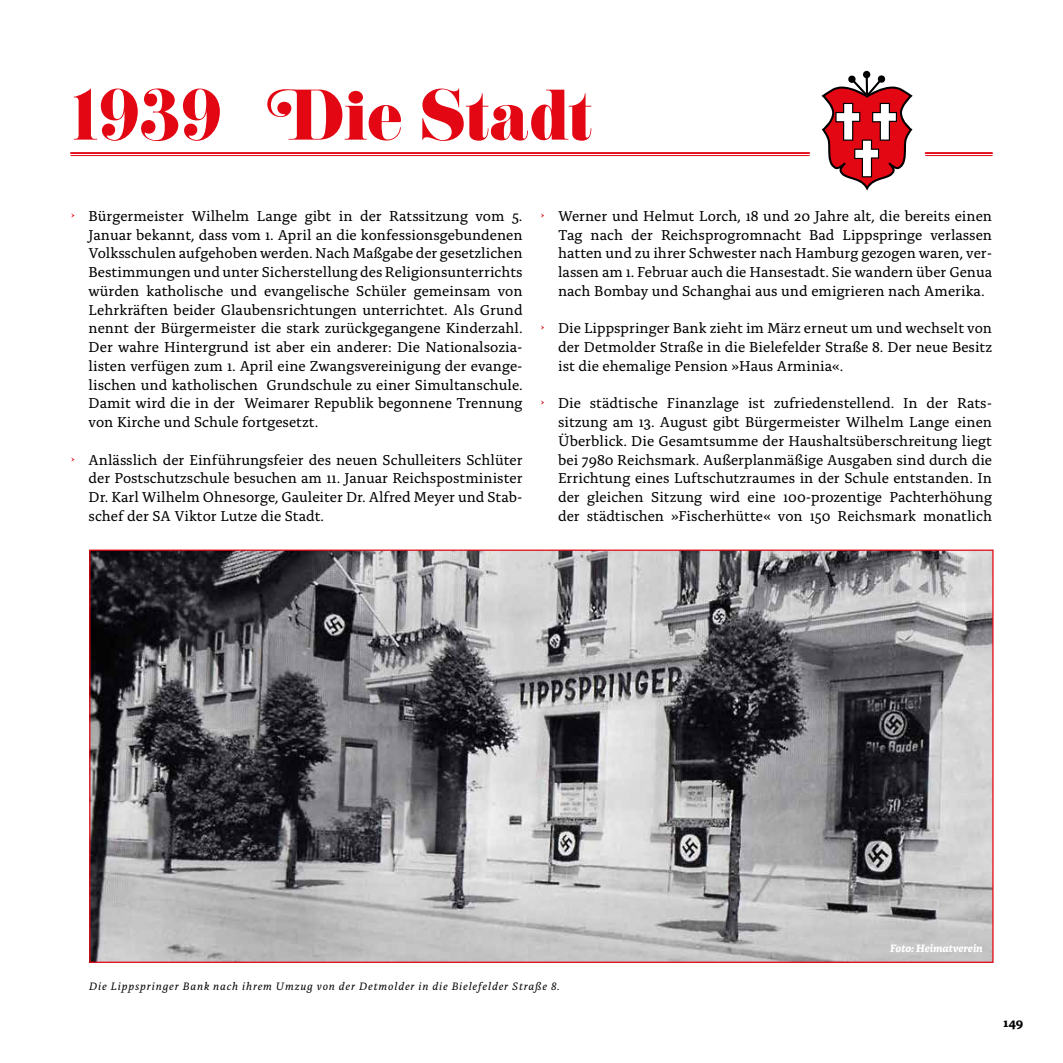
<style>
.page{position:relative;width:1063px;height:1063px;background:#fff}
.page>*{position:absolute;margin:0;border:0;box-sizing:border-box;transform-origin:0 0}
.t1{font:62.5px "Eloquent JF Pro";color:#e30613}
.t2{font:15px/18.8px "Alda OTCEV";color:#000;text-align:justify}
.t3{font:700 12.5px "Alda OTCEV";color:#000}
.t4{font:italic 11.25px "Alda OTCEV";letter-spacing:.08em;color:#000}
.t5{font:italic 700 11.25px "Alda OTCEV";letter-spacing:-.005em;color:#fff}
.s1{font-family:"Eloquent JF Pro";font-size:14.38px;color:#e30613}
</style>
<div class="page">
<hr style="left:71px;top:152px;width:738px;height:2px;background:#e30613">
<hr style="left:71px;top:155px;width:738px;height:1px;background:#e30613">
<hr style="left:926px;top:152px;width:66px;height:2px;background:#e30613">
<hr style="left:926px;top:155px;width:66px;height:1px;background:#e30613">
<div style="left:863px;top:71px;width:7px;height:7px;background:#000;border-radius:50%"></div>
<svg style="left:822px;top:75px;width:91px;height:116px"></svg>
<img style="left:91px;top:552px;width:901px;height:409px">
<h1 class="t1" style="left:71px;top:81px;width:152px">1939</h1>
<h1 class="t1" style="left:267px;top:81px;width:328px">Die Stadt</h1>
<p class="t2" style="left:89px;top:205px;width:436px;text-indent:-18px"><span class="s1">›</span> Bürgermeister Wilhelm Lange gibt in der Ratssitzung vom 5.<br>Januar bekannt, dass vom 1. April an die konfessionsgebundenen Volksschulen aufgehoben werden. Nach Maßgabe der gesetzlichen Bestimmungen und unter Sicherstellung des Religionsunterrichts würden katholische und evangelische Schüler gemeinsam von Lehrkräften beider Glaubensrichtungen unterrichtet. Als Grund nennt der Bürgermeister die stark zurückgegangene Kinderzahl.<br>Der wahre Hintergrund ist aber ein anderer: Die Nationalsozia&shy;listen verfügen zum 1. April eine Zwangsvereinigung der evange&shy;lischen und katholischen Grundschule zu einer Simultanschule.<br>Damit wird die in der Weimarer Republik begonnene Trennung von Kirche und Schule fortgesetzt.</p>
<p class="t2" style="left:89px;top:449px;width:436px;text-indent:-18px"><span class="s1">›</span> Anlässlich der Einführungsfeier des neuen Schulleiters Schlüter der Postschutzschule besuchen am 11. Januar Reichspostminister Dr. Karl Wilhelm Ohnesorge, Gauleiter Dr. Alfred Meyer und Stab&shy;schef der SA Viktor Lutze die Stadt.</p>
<p class="t2" style="left:558px;top:205px;width:436px;text-indent:-18px"><span class="s1">›</span> Werner und Helmut Lorch, 18 und 20 Jahre alt, die bereits einen Tag nach der Reichsprogromnacht Bad Lippspringe verlassen hatten und zu ihrer Schwester nach Hamburg gezogen waren, ver&shy;lassen am 1. Februar auch die Hansestadt. Sie wandern über Genua nach Bombay und Schanghai aus und emigrieren nach Amerika.</p>
<p class="t2" style="left:558px;top:318px;width:436px;text-indent:-18px"><span class="s1">›</span> Die Lippspringer Bank zieht im März erneut um und wechselt von der Detmolder Straße in die Bielefelder Straße 8. Der neue Besitz ist die ehemalige Pension »Haus Arminia«.</p>
<p class="t2" style="left:558px;top:393px;width:436px;text-indent:-18px"><span class="s1">›</span> Die städtische Finanzlage ist zufriedenstellend. In der Rats&shy;sitzung am 13. August gibt Bürgermeister Wilhelm Lange einen Überblick. Die Gesamtsumme der Haushaltsüberschreitung liegt bei 7980 Reichsmark. Außerplanmäßige Ausgaben sind durch die Errichtung eines Luftschutzraumes in der Schule entstanden. In der gleichen Sitzung wird eine 100-prozentige Pachterhöhung der städtischen »Fischerhütte« von 150 Reichsmark monatlich</p>
<p class="t4" style="left:89px;top:977px;width:472px">Die Lippspringer Bank nach ihrem Umzug von der Detmolder in die Bielefelder Straße 8.</p>
<p class="t5" style="left:890px;top:939px;width:94px">Foto: Heimatverein</p>
<p class="t3" style="left:1004px;top:1013px;width:21px">149</p>
</div>
